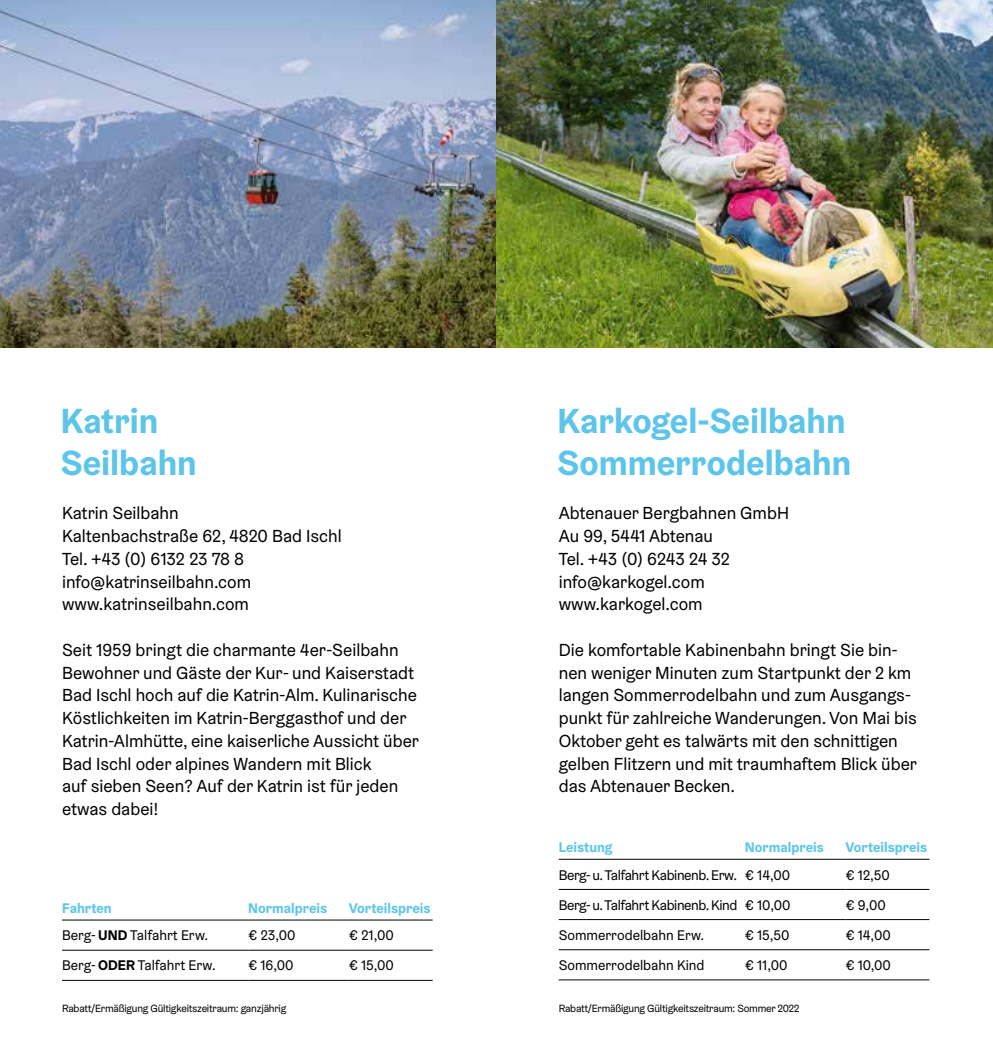
<style>
.page{position:relative;width:993px;height:1042px;background:#fff}
.page>*{position:absolute;margin:0;border:0;box-sizing:border-box;transform-origin:0 0}
.t1{font:700 35px/42px "Graebenbach OE";color:#5dc5ea}
.t2{font:17.5px/22.8px "Graebenbach OE";color:#000}
.t3{font:14px "Graebenbach OE";color:#000}
.t4{font:14px "Graebenbach OE";letter-spacing:-.03em;color:#000}
.t5{font:700 14px "Graebenbach OE";color:#5dc5ea}
.t6{font:10.5px "Graebenbach OE";letter-spacing:-.02em;color:#000}
.s1{font-weight:700}
</style>
<div class="page">
<img style="left:0;top:0;width:496px;height:347px">
<img style="left:496px;top:0;width:496px;height:347px">
<hr style="left:62px;top:919px;width:186px;height:1px;background:#000">
<hr style="left:248px;top:919px;width:100px;height:1px;background:#000">
<hr style="left:348px;top:919px;width:84px;height:1px;background:#000">
<hr style="left:62px;top:950px;width:186px;height:1px;background:#000">
<hr style="left:248px;top:950px;width:100px;height:1px;background:#000">
<hr style="left:348px;top:950px;width:84px;height:1px;background:#000">
<hr style="left:62px;top:980px;width:186px;height:1px;background:#000">
<hr style="left:248px;top:980px;width:100px;height:1px;background:#000">
<hr style="left:348px;top:980px;width:84px;height:1px;background:#000">
<hr style="left:558px;top:859px;width:186px;height:1px;background:#000">
<hr style="left:744px;top:859px;width:101px;height:1px;background:#000">
<hr style="left:845px;top:859px;width:84px;height:1px;background:#000">
<hr style="left:558px;top:889px;width:186px;height:1px;background:#000">
<hr style="left:744px;top:889px;width:101px;height:1px;background:#000">
<hr style="left:845px;top:889px;width:84px;height:1px;background:#000">
<hr style="left:558px;top:919px;width:186px;height:1px;background:#000">
<hr style="left:744px;top:919px;width:101px;height:1px;background:#000">
<hr style="left:845px;top:919px;width:84px;height:1px;background:#000">
<hr style="left:558px;top:949px;width:186px;height:1px;background:#000">
<hr style="left:744px;top:949px;width:101px;height:1px;background:#000">
<hr style="left:845px;top:949px;width:84px;height:1px;background:#000">
<hr style="left:558px;top:979px;width:186px;height:1px;background:#000">
<hr style="left:744px;top:979px;width:101px;height:1px;background:#000">
<hr style="left:845px;top:979px;width:84px;height:1px;background:#000">
<h1 class="t1" style="left:61px;top:400px;width:137px">Katrin<br>Seilbahn</h1>
<h1 class="t1" style="left:557px;top:400px;width:295px">Karkogel-Seilbahn<br>Sommerrodelbahn</h1>
<p class="t2" style="left:62px;top:501px;width:281px">Katrin Seilbahn<br>Kaltenbachstraße 62, 4820 Bad Ischl<br>Tel. +43 (0) 6132 23 78 8 info@katrinseilbahn.com www.katrinseilbahn.com</p>
<p class="t2" style="left:62px;top:638px;width:358px">Seit 1959 bringt die charmante 4er-Seilbahn Bewohner und Gäste der Kur- und Kaiserstadt Bad Ischl hoch auf die Katrin-Alm. Kulinarische Köstlichkeiten im Katrin-Berggasthof und der Katrin-Almhütte, eine kaiserliche Aussicht über Bad Ischl oder alpines Wandern mit Blick<br>auf sieben Seen? Auf der Katrin ist für jeden etwas dabei!</p>
<p class="t2" style="left:558px;top:501px;width:232px">Abtenauer Bergbahnen GmbH<br>Au 99, 5441 Abtenau<br>Tel. +43 (0) 6243 24 32 info@karkogel.com www.karkogel.com</p>
<p class="t2" style="left:558px;top:638px;width:359px">Die komfortable Kabinenbahn bringt Sie bin&shy;nen weniger Minuten zum Startpunkt der 2 km langen Sommerrodelbahn und zum Ausgangs&shy;punkt für zahlreiche Wanderungen. Von Mai bis Oktober geht es talwärts mit den schnittigen gelben Flitzern und mit traumhaftem Blick über das Abtenauer Becken.</p>
<p class="t5" style="left:62px;top:899px;width:51px">Fahrten</p>
<p class="t5" style="left:248px;top:899px;width:80px">Normalpreis</p>
<p class="t5" style="left:348px;top:899px;width:83px">Vorteilspreis</p>
<p class="t3" style="left:62px;top:927px;width:148px">Berg- <span class="s1">UND</span> Talfahrt Erw.</p>
<p class="t3" style="left:248px;top:927px;width:49px">€ 23,00</p>
<p class="t3" style="left:348px;top:927px;width:46px">€ 21,00</p>
<p class="t3" style="left:62px;top:957px;width:155px">Berg- <span class="s1">ODER</span> Talfahrt Erw.</p>
<p class="t3" style="left:248px;top:957px;width:47px">€ 16,00</p>
<p class="t3" style="left:348px;top:957px;width:47px">€ 15,00</p>
<p class="t5" style="left:558px;top:838px;width:55px">Leistung</p>
<p class="t5" style="left:744px;top:838px;width:80px">Normalpreis</p>
<p class="t5" style="left:845px;top:838px;width:83px">Vorteilspreis</p>
<p class="t4" style="left:558px;top:866px;width:233px">Berg- u. Talfahrt Kabinenb. Erw. € 14,00</p>
<p class="t3" style="left:845px;top:866px;width:46px">€ 12,50</p>
<p class="t4" style="left:558px;top:896px;width:233px">Berg- u. Talfahrt Kabinenb. Kind € 10,00</p>
<p class="t3" style="left:845px;top:896px;width:42px">€ 9,00</p>
<p class="t3" style="left:558px;top:926px;width:147px">Sommerrodelbahn Erw.</p>
<p class="t3" style="left:744px;top:926px;width:46px">€ 15,50</p>
<p class="t3" style="left:845px;top:926px;width:47px">€ 14,00</p>
<p class="t3" style="left:558px;top:956px;width:147px">Sommerrodelbahn Kind</p>
<p class="t3" style="left:744px;top:956px;width:44px">€ 11,00</p>
<p class="t3" style="left:845px;top:956px;width:47px">€ 10,00</p>
<p class="t6" style="left:62px;top:1002px;width:226px">Rabatt/Ermäßigung Gültigkeitszeitraum: ganzjährig</p>
<p class="t6" style="left:558px;top:1002px;width:242px">Rabatt/Ermäßigung Gültigkeitszeitraum: Sommer 2022</p>
</div>
